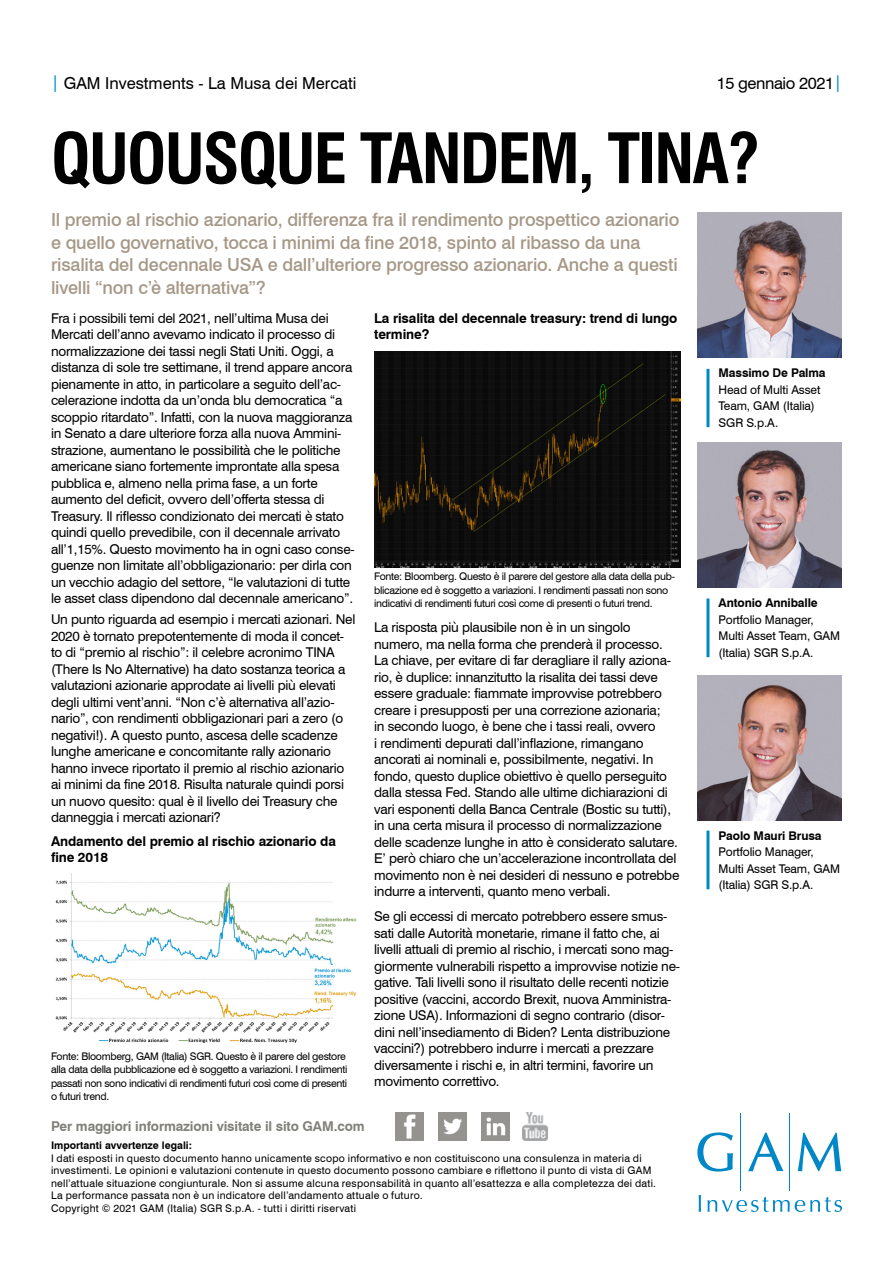
<style>
.page{position:relative;width:893px;height:1263px;background:#fff}
.page>*{position:absolute;margin:0;border:0;box-sizing:border-box;transform-origin:0 0}
.t1{font:700 condensed 67.5px "Swiss 721 BT";letter-spacing:-.03em;color:#000}
.SUBTITLE{font:500 18px/22.5px "Swiss 721 BT";letter-spacing:-.01em;color:#a69887}
.t2{font:16.5px "Swiss 721 BT";color:#000}
.t3{font:16.5px "Swiss 721 BT";letter-spacing:-.025em;color:#000}
.DISCLAIMER{font:13.5px/16.5px "Swiss 721 BT";letter-spacing:-.02em;color:#000}
.DISCLAIMER-2{font:700 13.5px/16.5px "Swiss 721 BT";letter-spacing:-.01em;color:#000}
.t4{font:700 13.5px "Swiss 721 BT";letter-spacing:-.01em;color:#81807a}
.t5{font:12px/16.5px "Swiss 721 BT";letter-spacing:-.01em;color:#000}
.t6{font:700 12px "Swiss 721 BT";letter-spacing:-.01em;color:#000}
.DISCLAIMER-3{font:10.5px/12.6px "Swiss 721 BT";letter-spacing:.02em;color:#000}
.DISCLAIMER-4{font:10.5px/13.5px "Swiss 721 BT";letter-spacing:-.03em;color:#000}
.s1{color:#0087c7}
.s2{font-weight:700}
</style>
<div class="page">
<img style="left:55px;top:874px;width:302px;height:169px">
<img style="left:697px;top:213px;width:145px;height:145px">
<img style="left:374px;top:351px;width:306px;height:216px">
<hr style="left:740px;top:1114px;width:1px;height:77px;background:#0087c7">
<hr style="left:789px;top:1114px;width:1px;height:77px;background:#0087c7">
<svg style="left:697px;top:1132px;width:36px;height:39px"></svg>
<svg style="left:748px;top:1133px;width:35px;height:38px"></svg>
<svg style="left:798px;top:1133px;width:43px;height:38px"></svg>
<svg style="left:699px;top:1195px;width:2px;height:17px"></svg>
<svg style="left:707px;top:1197px;width:135px;height:15px"></svg>
<img style="left:438px;top:1112px;width:29px;height:28px">
<img style="left:395px;top:1112px;width:29px;height:28px">
<img style="left:481px;top:1112px;width:28px;height:28px">
<img style="left:522px;top:1112px;width:26px;height:28px">
<img style="left:697px;top:443px;width:145px;height:145px">
<img style="left:697px;top:675px;width:145px;height:145px">
<hr style="left:706px;top:369px;width:3px;height:58px;background:#0087c7">
<hr style="left:706px;top:598px;width:3px;height:59px;background:#0087c7">
<hr style="left:706px;top:830px;width:3px;height:59px;background:#0087c7">
<p class="t2" style="left:51px;top:73px;width:307px"><span class="s1">|</span> GAM Investments - La Musa dei Mercati</p>
<p class="t3" style="left:717px;top:73px;width:127px">15 gennaio 2021<span class="s1">|</span></p>
<p class="t1" style="left:51px;top:118px;width:711px">QUOUSQUE TANDEM, TINA?</p>
<p class="SUBTITLE" style="left:51px;top:208px;width:630px">Il premio al rischio azionario, differenza fra il rendimento prospettico azionario e quello governativo, tocca i minimi da fine 2018, spinto al ribasso da una risalita del decennale USA e dall’ulteriore progresso azionario. Anche a questi livelli “non c’è alternativa”?</p>
<p class="DISCLAIMER" style="left:51px;top:310px;width:305px">Fra i possibili temi del 2021, nell’ultima Musa dei Mercati dell’anno avevamo indicato il processo di normalizzazione dei tassi negli Stati Uniti. Oggi, a distanza di sole tre settimane, il trend appare ancora pienamente in atto, in particolare a seguito dell’ac&shy;celerazione indotta da un’onda blu democratica “a scoppio ritardato”. Infatti, con la nuova maggioranza in Senato a dare ulteriore forza alla nuova Ammini&shy;strazione, aumentano le possibilità che le politiche americane siano fortemente improntate alla spesa pubblica e, almeno nella prima fase, a un forte aumento del deficit, ovvero dell’offerta stessa di Treasury. Il riflesso condizionato dei mercati è stato quindi quello prevedibile, con il decennale arrivato all’1,15%. Questo movimento ha in ogni caso conse&shy;guenze non limitate all’obbligazionario: per dirla con un vecchio adagio del settore, “le valutazioni di tutte le asset class dipendono dal decennale americano”.</p>
<p class="DISCLAIMER" style="left:51px;top:611px;width:306px">Un punto riguarda ad esempio i mercati azionari. Nel 2020 è tornato prepotentemente di moda il concet&shy;to di “premio al rischio”: il celebre acronimo TINA (There Is No Alternative) ha dato sostanza teorica a valutazioni azionarie approdate ai livelli più elevati degli ultimi vent’anni. “Non c’è alternativa all’azio&shy;nario”, con rendimenti obbligazionari pari a zero (o negativi!). A questo punto, ascesa delle scadenze lunghe americane e concomitante rally azionario hanno invece riportato il premio al rischio azionario ai minimi da fine 2018. Risulta naturale quindi porsi un nuovo quesito: qual è il livello dei Treasury che danneggia i mercati azionari?</p>
<p class="DISCLAIMER-2" style="left:51px;top:832px;width:286px">Andamento del premio al rischio azionario da fine 2018</p>
<p class="DISCLAIMER-4" style="left:51px;top:1049px;width:298px">Fonte: Bloomberg, GAM (Italia) SGR. Questo è il parere del gestore alla data della pubblicazione ed è soggetto a variazioni. I rendimenti passati non sono indicativi di rendimenti futuri così come di presenti o futuri trend.</p>
<p class="DISCLAIMER-2" style="left:374px;top:310px;width:305px">La risalita del decennale treasury: trend di lungo termine?</p>
<p class="DISCLAIMER-4" style="left:374px;top:570px;width:302px">Fonte: Bloomberg. Questo è il parere del gestore alla data della pub&shy;blicazione ed è soggetto a variazioni. I rendimenti passati non sono indicativi di rendimenti futuri così come di presenti o futuri trend.</p>
<p class="DISCLAIMER" style="left:374px;top:619px;width:307px">La risposta più plausibile non è in un singolo numero, ma nella forma che prenderà il processo.<br>La chiave, per evitare di far deragliare il rally aziona&shy;rio, è duplice: innanzitutto la risalita dei tassi deve essere graduale: fiammate improvvise potrebbero creare i presupposti per una correzione azionaria;<br>in secondo luogo, è bene che i tassi reali, ovvero<br>i rendimenti depurati dall’inflazione, rimangano ancorati ai nominali e, possibilmente, negativi. In fondo, questo duplice obiettivo è quello perseguito dalla stessa Fed. Stando alle ultime dichiarazioni di vari esponenti della Banca Centrale (Bostic su tutti), in una certa misura il processo di normalizzazione delle scadenze lunghe in atto è considerato salutare.<br>E’ però chiaro che un’accelerazione incontrollata del movimento non è nei desideri di nessuno e potrebbe indurre a interventi, quanto meno verbali.</p>
<p class="DISCLAIMER" style="left:374px;top:908px;width:307px">Se gli eccessi di mercato potrebbero essere smus&shy;sati dalle Autorità monetarie, rimane il fatto che, ai livelli attuali di premio al rischio, i mercati sono mag&shy;giormente vulnerabili rispetto a improvvise notizie ne&shy;gative. Tali livelli sono il risultato delle recenti notizie positive (vaccini, accordo Brexit, nuova Amministra&shy;zione USA). Informazioni di segno contrario (disor&shy;dini nell’insediamento di Biden? Lenta distribuzione vaccini?) potrebbero indurre i mercati a prezzare diversamente i rischi e, in altri termini, favorire un movimento correttivo.</p>
<p class="t4" style="left:51px;top:1118px;width:315px">Per maggiori informazioni visitate il sito GAM.com</p>
<p class="DISCLAIMER-3" style="left:51px;top:1139px;width:607px"><span class="s2">Importanti avvertenze legali:<br></span>I dati esposti in questo documento hanno unicamente scopo informativo e non costituiscono una consulenza in materia di investimenti. Le opinioni e valutazioni contenute in questo documento possono cambiare e riflettono il punto di vista di GAM nell’attuale situazione congiunturale. Non si assume alcuna responsabilità in quanto all’esattezza e alla completezza dei dati.<br>La performance passata non è un indicatore dell’andamento attuale o futuro.<br>Copyright © 2021 GAM (Italia) SGR S.p.A. - tutti i diritti riservati</p>
<p class="t6" style="left:719px;top:366px;width:108px">Massimo De Palma</p>
<p class="t5" style="left:719px;top:381px;width:103px">Head of Multi Asset<br>Team, GAM (Italia)<br>SGR S.p.A.</p>
<p class="t6" style="left:719px;top:596px;width:101px">Antonio Anniballe</p>
<p class="t5" style="left:719px;top:611px;width:123px">Portfolio Manager,<br>Multi Asset Team, GAM (Italia) SGR S.p.A.</p>
<p class="t6" style="left:719px;top:828px;width:104px">Paolo Mauri Brusa</p>
<p class="t5" style="left:719px;top:844px;width:123px">Portfolio Manager,<br>Multi Asset Team, GAM (Italia) SGR S.p.A.</p>
</div>
